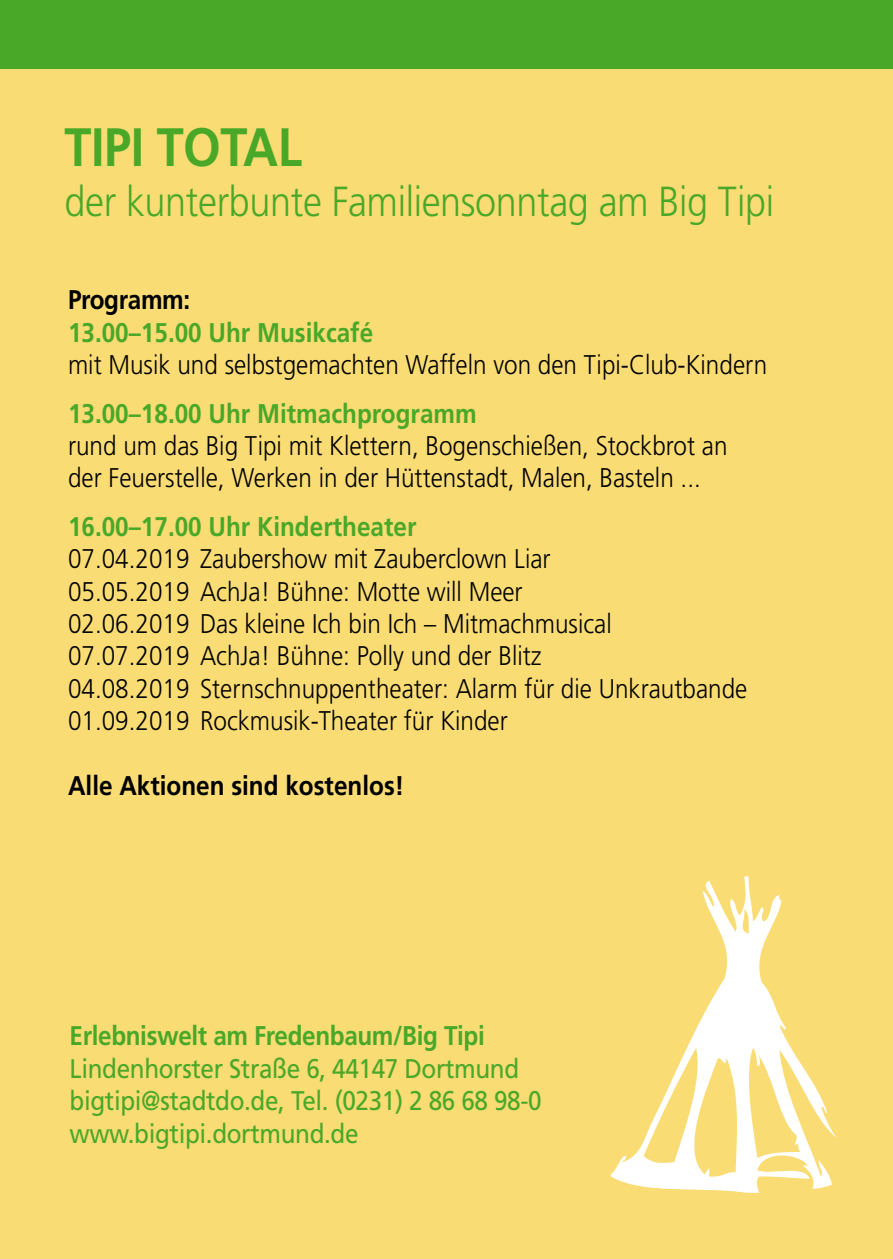
<style>
.page{position:relative;width:893px;height:1259px;background:#fadc74}
.page>*{position:absolute;margin:0;border:0;box-sizing:border-box;transform-origin:0 0}
.t1{font:700 54px "Frutiger LT";letter-spacing:-.01em;color:#4aa829;scale:.9 1}
.t2{font:300 42px "Frutiger LT";letter-spacing:-.01em;color:#4aa829;scale:.9 1}
.t3{font:300 27px/32.4px "Frutiger LT";color:#000;scale:.9 1}
.t4{font:700 27px "Frutiger LT";color:#4aa829;scale:.9 1}
.t5{font:27px/32.4px "Frutiger LT";letter-spacing:-.015em;color:#4aa829;scale:.9 1}
.t6{font:700 27px "Frutiger LT";color:#000;scale:.9 1}
</style>
<div class="page">
<svg style="left:611px;top:876px;width:225px;height:317px"></svg>
<div style="left:0;top:0;width:893px;height:68px;background:#4aa829"></div>
<h1 class="t1" style="left:65px;top:115px;width:265px">TIPI TOTAL</h1>
<h2 class="t2" style="left:65px;top:178px;width:790px">der kunterbunte Familiensonntag am Big Tipi</h2>
<p class="t6" style="left:68px;top:284px;width:137px">Programm:</p>
<p class="t4" style="left:68px;top:317px;width:341px">13.00–15.00 Uhr Musikcafé</p>
<p class="t3" style="left:68px;top:349px;width:778px">mit Musik und selbstgemachten Waffeln von den Tipi-Club-Kindern</p>
<p class="t4" style="left:68px;top:397px;width:456px">13.00–18.00 Uhr Mitmachprogramm</p>
<p class="t3" style="left:68px;top:430px;width:734px">rund um das Big Tipi mit Klettern, Bogenschießen, Stockbrot an der Feuerstelle, Werken in der Hüttenstadt, Malen, Basteln ...</p>
<p class="t4" style="left:68px;top:510px;width:389px">16.00–17.00 Uhr Kindertheater</p>
<p class="t3" style="left:68px;top:543px;width:756px">07.04.2019 Zaubershow mit Zauberclown Liar<br>05.05.2019 AchJa! Bühne: Motte will Meer<br>02.06.2019 Das kleine Ich bin Ich – Mitmachmusical<br>07.07.2019 AchJa! Bühne: Polly und der Blitz<br>04.08.2019 Sternschnuppentheater: Alarm für die Unkrautbande 01.09.2019 Rockmusik-Theater für Kinder</p>
<p class="t6" style="left:68px;top:770px;width:375px">Alle Aktionen sind kostenlos!</p>
<p class="t4" style="left:70px;top:1020px;width:463px">Erlebniswelt am Fredenbaum/Big Tipi</p>
<p class="t5" style="left:70px;top:1052px;width:526px">Lindenhorster Straße 6, 44147 Dortmund bigtipi@stadtdo.de, Tel. (0231) 2 86 68 98-0 www.bigtipi.dortmund.de</p>
</div>
